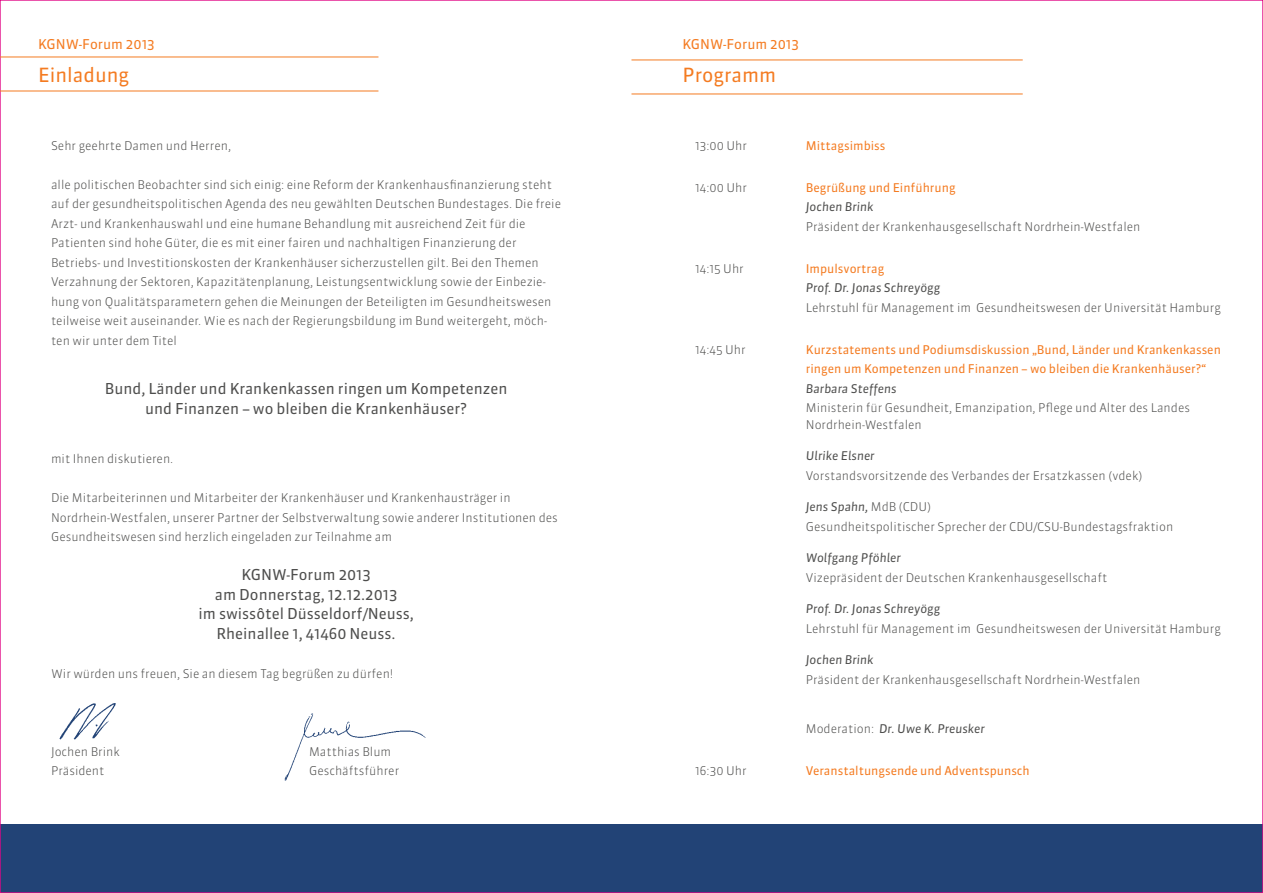
<style>
.page{position:relative;width:1263px;height:893px;background:#fff}
.page>*{position:absolute;margin:0;border:0;box-sizing:border-box;transform-origin:0 0}
.t1{font:19.5px "Sanuk OT";color:#f47b21}
.t2{font:15px/19.5px "Sanuk OT";color:#4e4e4d;text-align:center}
.t3{font:13.5px "Sanuk OT";color:#f47b21}
.t4{font:300 12px/19.5px "Sanuk OT";color:#4e4e4d}
.t5{font:12px/19.5px "Sanuk OT";color:#f47b21}
.t6{font:italic 12px "Sanuk OT";color:#4e4e4d}
.s1{font-weight:400;font-style:italic}
.s2{font-weight:300;font-style:normal}
</style>
<div class="page">
<div style="left:0;top:825px;width:1263px;height:68px;background:#224376"></div>
<hr style="left:631px;top:60px;width:392px;height:1px;background:#f47b21">
<hr style="left:631px;top:94px;width:392px;height:1px;background:#f47b21">
<hr style="left:0;top:57px;width:378px;height:1px;background:#f47b21">
<hr style="left:0;top:91px;width:378px;height:1px;background:#f47b21">
<img style="left:284px;top:713px;width:142px;height:68px">
<img style="left:59px;top:703px;width:57px;height:37px">
<p class="t3" style="left:38px;top:35px;width:118px">KGNW-Forum 2013</p>
<h1 class="t1" style="left:38px;top:62px;width:93px">Einladung</h1>
<p class="t4" style="left:51px;top:135px;width:182px">Sehr geehrte Damen und Herren,</p>
<p class="t4" style="left:51px;top:174px;width:511px">alle politischen Beobachter sind sich einig: eine Reform der Krankenhausfinanzierung steht auf der gesundheitspolitischen Agenda des neu gewählten Deutschen Bundestages. Die freie Arzt- und Krankenhauswahl und eine humane Behandlung mit ausreichend Zeit für die Patienten sind hohe Güter, die es mit einer fairen und nachhaltigen Finanzierung der Betriebs- und Investitionskosten der Krankenhäuser sicherzustellen gilt. Bei den Themen Verzahnung der Sektoren, Kapazitätenplanung, Leistungsentwicklung sowie der Einbezie&shy;hung von Qualitätsparametern gehen die Meinungen der Beteiligten im Gesundheitswesen teilweise weit auseinander. Wie es nach der Regierungsbildung im Bund weitergeht, möch&shy;ten wir unter dem Titel</p>
<p class="t2" style="left:105px;top:379px;width:404px">Bund, Länder und Krankenkassen ringen um Kompetenzen und Finanzen – wo bleiben die Krankenhäuser?</p>
<p class="t4" style="left:51px;top:449px;width:124px">mit Ihnen diskutieren.</p>
<p class="t4" style="left:51px;top:488px;width:508px">Die Mitarbeiterinnen und Mitarbeiter der Krankenhäuser und Krankenhausträger in<br>Nordrhein-Westfalen, unserer Partner der Selbstverwaltung sowie anderer Institutionen des<br>Gesundheitswesen sind herzlich eingeladen zur Teilnahme am</p>
<p class="t2" style="left:199px;top:565px;width:217px">KGNW-Forum 2013<br>am Donnerstag, 12.12.2013<br>im swissôtel Düsseldorf/Neuss,<br>Rheinallee 1, 41460 Neuss.</p>
<p class="t4" style="left:51px;top:663px;width:344px">Wir würden uns freuen, Sie an diesem Tag begrüßen zu dürfen!</p>
<p class="t4" style="left:51px;top:741px;width:70px">Jochen Brink</p>
<p class="t4" style="left:309px;top:741px;width:84px">Matthias Blum</p>
<p class="t4" style="left:51px;top:761px;width:55px">Präsident</p>
<p class="t4" style="left:309px;top:761px;width:92px">Geschäftsführer</p>
<p class="t3" style="left:682px;top:35px;width:118px">KGNW-Forum 2013</p>
<h1 class="t1" style="left:682px;top:62px;width:95px">Programm</h1>
<p class="t4" style="left:695px;top:135px;width:53px">13:00 Uhr</p>
<p class="t5" style="left:806px;top:136px;width:81px">Mittagsimbiss</p>
<p class="t4" style="left:695px;top:177px;width:53px">14:00 Uhr</p>
<p class="t5" style="left:806px;top:178px;width:151px">Begrüßung und Einführung</p>
<p class="t6" style="left:806px;top:199px;width:69px">Jochen Brink</p>
<p class="t4" style="left:806px;top:216px;width:336px">Präsident der Krankenhausgesellschaft Nordrhein-Westfalen</p>
<p class="t4" style="left:695px;top:258px;width:50px">14:15 Uhr</p>
<p class="t5" style="left:806px;top:259px;width:80px">Impulsvortrag</p>
<p class="t6" style="left:806px;top:280px;width:136px">Prof. Dr. Jonas Schreyögg</p>
<p class="t4" style="left:806px;top:297px;width:417px">Lehrstuhl für Management im Gesundheitswesen der Universität Hamburg</p>
<p class="t4" style="left:695px;top:339px;width:52px">14:45 Uhr</p>
<p class="t5" style="left:806px;top:340px;width:417px">Kurzstatements und Podiumsdiskussion „Bund, Länder und Krankenkassen ringen um Kompetenzen und Finanzen – wo bleiben die Krankenhäuser?“</p>
<p class="t6" style="left:806px;top:381px;width:92px">Barbara Steffens</p>
<p class="t4" style="left:806px;top:399px;width:386px;line-height:16.5px">Ministerin für Gesundheit, Emanzipation, Pflege und Alter des Landes<br>Nordrhein-Westfalen</p>
<p class="t6" style="left:806px;top:448px;width:70px">Ulrike Elsner</p>
<p class="t4" style="left:806px;top:465px;width:338px">Vorstandsvorsitzende des Verbandes der Ersatzkassen (vdek)</p>
<p class="t4" style="left:806px;top:497px;width:369px"><span class="s1">Jens Spahn,</span> MdB (CDU)<br>Gesundheitspolitischer Sprecher der CDU/CSU-Bundestagsfraktion</p>
<p class="t6" style="left:806px;top:550px;width:97px">Wolfgang Pföhler</p>
<p class="t4" style="left:806px;top:567px;width:303px">Vizepräsident der Deutschen Krankenhausgesellschaft</p>
<p class="t6" style="left:806px;top:601px;width:136px">Prof. Dr. Jonas Schreyögg</p>
<p class="t4" style="left:806px;top:618px;width:417px">Lehrstuhl für Management im Gesundheitswesen der Universität Hamburg</p>
<p class="t6" style="left:806px;top:652px;width:69px">Jochen Brink</p>
<p class="t4" style="left:806px;top:669px;width:336px">Präsident der Krankenhausgesellschaft Nordrhein-Westfalen</p>
<p class="t6" style="left:806px;top:721px;width:181px"><span class="s2">Moderation:</span> Dr. Uwe K. Preusker</p>
<p class="t4" style="left:695px;top:761px;width:53px">16:30 Uhr</p>
<p class="t5" style="left:806px;top:761px;width:225px">Veranstaltungsende und Adventspunsch</p>
</div>
